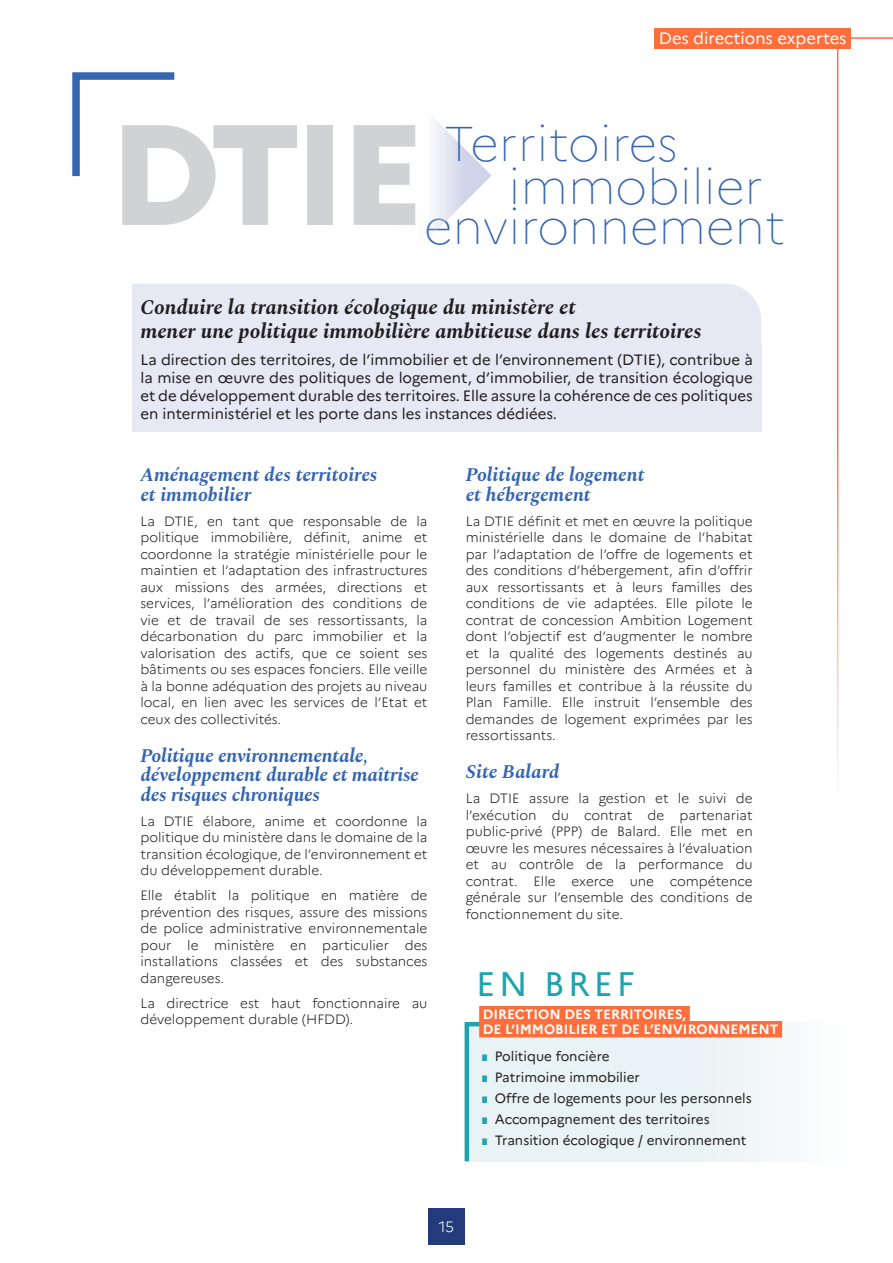
<style>
.page{position:relative;width:893px;height:1263px;background:#fff}
.page>*{position:absolute;margin:0;border:0;box-sizing:border-box;transform-origin:0 0}
.Titre_4{font:800 142.5px "Marianne";color:#d1d2d4}
.Titre_3{font:100 48.75px "Marianne";color:#3566b1}
.Titre_3-2{font:34.05px "Marianne";letter-spacing:.11em;color:#1ea3af}
.Sous-titre{font:italic 700 21px/24px "Spectral";color:#231f20}
.Titre_5{font:italic 700 19.5px/19.5px "Spectral";letter-spacing:-.01em;color:#3566b1}
.t1{font:16.5px "Marianne";color:#fff}
.Chapô{font:15px/18px "Marianne";color:#231f20;text-align:justify}
.t2{font:300 15px "Marianne";color:#fff}
.Texte_justifié{font:300 13.5px/16.5px "Marianne";color:#231f20;text-align:justify}
.t3{font:13.5px "Marianne";color:#231f20}
.direction{font:700 13.5px "Marianne";color:#fff}
.s1{color:#1ea3af}
</style>
<div class="page">
<div style="left:428px;top:1209px;width:37px;height:36px;background:#233b7d"></div>
<svg style="left:72px;top:72px;width:103px;height:105px"></svg>
<hr style="left:832px;top:37px;width:61px;height:2px;background:#ff6e3b">
<div style="left:654px;top:28px;width:197px;height:21px;background:#ff6e3b"></div>
<hr style="left:837px;top:44px;width:1px;height:1219px;background:#ff6e3b">
<div style="left:132px;top:284px;width:629px;height:61px;background:#e6e9f4"></div>
<div style="left:132px;top:345px;width:629px;height:86px;background:#e6e9f4"></div>
<svg style="left:434px;top:119px;width:58px;height:113px"></svg>
<div style="left:465px;top:1022px;width:428px;height:139px;background:linear-gradient(to right,#e1edf0,#fcfdfd)"></div>
<svg style="left:464px;top:1021px;width:34px;height:141px"></svg>
<div style="left:479px;top:1006px;width:211px;height:16px;background:#ff6e3b"></div>
<div style="left:479px;top:1021px;width:303px;height:16px;background:#ff6e3b"></div>
<p class="t1" style="left:659px;top:28px;width:189px">Des directions expertes</p>
<h3 class="Titre_4" style="left:108px;top:87px;width:318px">DTIE</h3>
<h2 class="Titre_3" style="left:444px;top:114px;width:235px">Territoires</h2>
<h2 class="Titre_3" style="left:508px;top:157px;width:256px">immobilier</h2>
<h2 class="Titre_3" style="left:424px;top:197px;width:363px">environnement</h2>
<p class="Sous-titre" style="left:140px;top:296px;width:563px">Conduire la transition écologique du ministère et<br>mener une politique immobilière ambitieuse dans les territoires</p>
<p class="Chapô" style="left:140px;top:350px;width:614px">La direction des territoires, de l’immobilier et de l’environnement (DTIE), contribue à la mise en œuvre des politiques de logement, d’immobilier, de transition écologique et de développement durable des territoires. Elle assure la cohérence de ces politiques en interministériel et les porte dans les instances dédiées.</p>
<h5 class="Titre_5" style="left:140px;top:465px;width:238px">Aménagement des territoires et immobilier</h5>
<p class="Texte_justifié" style="left:140px;top:513px;width:289px">La DTIE, en tant que responsable de la politique immobilière, définit, anime et coordonne la stratégie ministérielle pour le maintien et l’adaptation des infrastructures aux missions des armées, directions et services, l’amélioration des conditions de vie et de travail de ses ressortissants, la décarbonation du parc immobilier et la valorisation des actifs, que ce soient ses bâtiments ou ses espaces fonciers. Elle veille à la bonne adéquation des projets au niveau local, en lien avec les services de l’Etat et ceux des collectivités.</p>
<h5 class="Titre_5" style="left:140px;top:746px;width:280px">Politique environnementale, développement durable et maîtrise des risques chroniques</h5>
<p class="Texte_justifié" style="left:140px;top:813px;width:289px">La DTIE élabore, anime et coordonne la politique du ministère dans le domaine de la transition écologique, de l’environnement et du développement durable.</p>
<p class="Texte_justifié" style="left:140px;top:887px;width:289px">Elle établit la politique en matière de prévention des risques, assure des missions de police administrative environnementale pour le ministère en particulier des installations classées et des substances dangereuses.</p>
<p class="Texte_justifié" style="left:140px;top:995px;width:288px">La directrice est haut fonctionnaire au développement durable (HFDD).</p>
<h5 class="Titre_5" style="left:466px;top:465px;width:180px">Politique de logement et hébergement</h5>
<p class="Texte_justifié" style="left:466px;top:513px;width:289px">La DTIE définit et met en œuvre la politique ministérielle dans le domaine de l’habitat par l’adaptation de l’offre de logements et des conditions d’hébergement, afin d’offrir aux ressortissants et à leurs familles des conditions de vie adaptées. Elle pilote le contrat de concession Ambition Logement dont l’objectif est d’augmenter le nombre et la qualité des logements destinés au personnel du ministère des Armées et à leurs familles et contribue à la réussite du Plan Famille. Elle instruit l’ensemble des demandes de logement exprimées par les ressortissants.</p>
<h5 class="Titre_5" style="left:466px;top:762px;width:95px">Site Balard</h5>
<p class="Texte_justifié" style="left:466px;top:790px;width:289px">La DTIE assure la gestion et le suivi de l’exécution du contrat de partenariat public-privé (PPP) de Balard. Elle met en œuvre les mesures nécessaires à l’évaluation et au contrôle de la performance du contrat. Elle exerce une compétence générale sur l’ensemble des conditions de fonctionnement du site.</p>
<h2 class="Titre_3-2" style="left:476px;top:963px;width:160px">EN BREF</h2>
<p class="direction" style="left:483px;top:1006px;width:205px">DIRECTION DES TERRITOIRES,</p>
<p class="direction" style="left:483px;top:1021px;width:297px">DE L’IMMOBILIER ET DE L’ENVIRONNEMENT</p>
<p class="t3" style="left:482px;top:1048px;width:129px"><span class="s1">■</span> Politique foncière</p>
<p class="t3" style="left:482px;top:1069px;width:159px"><span class="s1">■</span> Patrimoine immobilier</p>
<p class="t3" style="left:482px;top:1090px;width:271px"><span class="s1">■</span> Offre de logements pour les personnels</p>
<p class="t3" style="left:482px;top:1111px;width:229px"><span class="s1">■</span> Accompagnement des territoires</p>
<p class="t3" style="left:482px;top:1131px;width:266px"><span class="s1">■</span> Transition écologique / environnement</p>
<p class="t2" style="left:439px;top:1218px;width:17px">15</p>
</div>
